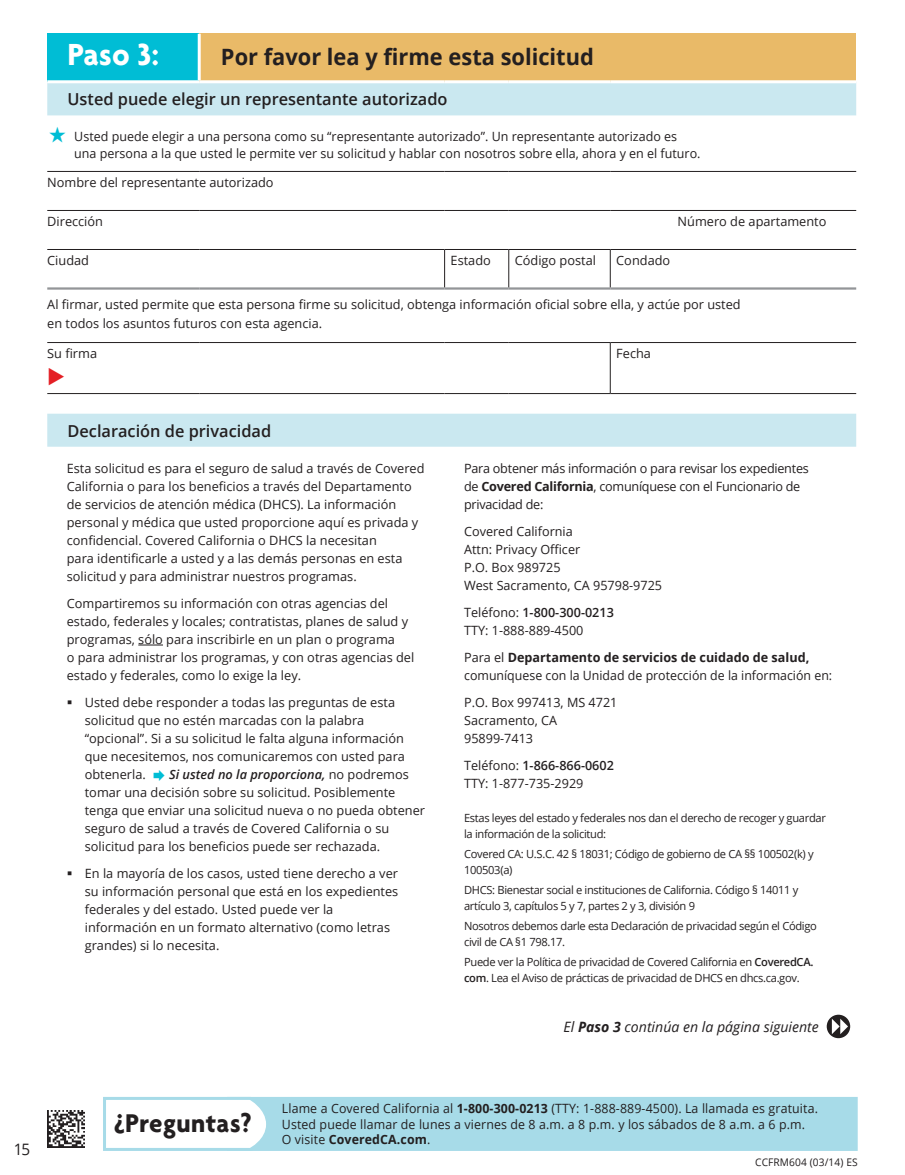
<style>
.page{position:relative;width:905px;height:1175px;background:#fff}
.page>*{position:absolute;margin:0;border:0;box-sizing:border-box;transform-origin:0 0}
.t1{font:700 33px "Agenda";color:#fff}
.t2{font:700 27.75px "Agenda";letter-spacing:.015em;color:#231f20}
.t3{font:700 22.5px "Open Sans";color:#231f20}
.t4{font:600 16.5px "Open Sans";color:#231f20}
.t5{font:15.75px "Open Sans";color:#231f20}
.t6{font:italic 14.25px "Open Sans";color:#231f20}
.t7{font:12.75px/18px "Open Sans";color:#231f20}
.t8{font:12.75px/18px "Open Sans";letter-spacing:-.02em;color:#231f20}
.t9{font:11.25px/15.8px "Open Sans";letter-spacing:-.03em;color:#231f20}
.t10{font:10.5px "Open Sans";letter-spacing:.01em;color:#231f20}
.s1{font-weight:600;font-style:italic}
.s2{font-weight:700}
.s3{font-weight:600}
</style>
<div class="page">
<div style="left:227px;top:1096px;width:630px;height:54px;background:#a7dbe8;border:3px solid #a7dbe8"></div>
<svg style="left:103px;top:1096px;width:167px;height:55px"></svg>
<div style="left:47px;top:34px;width:152px;height:48px;background:#00bdd5"></div>
<div style="left:199px;top:34px;width:657px;height:48px;background:#e9ba68"></div>
<svg style="left:47px;top:83px;width:809px;height:364px"></svg>
<hr style="left:198px;top:34px;width:3px;height:46px;background:#fff">
<hr style="left:444px;top:249px;width:64px;height:1px;background:#231f20">
<hr style="left:47px;top:287px;width:152px;height:3px;background:#939598">
<hr style="left:199px;top:287px;width:245px;height:3px;background:#939598">
<hr style="left:444px;top:287px;width:64px;height:3px;background:#939598">
<hr style="left:508px;top:287px;width:102px;height:3px;background:#939598">
<hr style="left:610px;top:287px;width:246px;height:3px;background:#939598">
<hr style="left:444px;top:250px;width:1px;height:37px;background:#231f20">
<hr style="left:508px;top:250px;width:1px;height:37px;background:#231f20">
<hr style="left:610px;top:250px;width:1px;height:37px;background:#231f20">
<hr style="left:610px;top:343px;width:1px;height:50px;background:#231f20">
<hr style="left:47px;top:171px;width:152px;height:1px;background:#231f20">
<hr style="left:199px;top:171px;width:245px;height:1px;background:#231f20">
<hr style="left:444px;top:171px;width:64px;height:1px;background:#231f20">
<hr style="left:508px;top:171px;width:102px;height:1px;background:#231f20">
<hr style="left:610px;top:171px;width:246px;height:1px;background:#231f20">
<hr style="left:47px;top:210px;width:152px;height:1px;background:#231f20">
<hr style="left:199px;top:210px;width:245px;height:1px;background:#231f20">
<hr style="left:444px;top:210px;width:64px;height:1px;background:#231f20">
<hr style="left:508px;top:210px;width:102px;height:1px;background:#231f20">
<hr style="left:610px;top:210px;width:246px;height:1px;background:#231f20">
<hr style="left:47px;top:249px;width:152px;height:1px;background:#231f20">
<hr style="left:199px;top:249px;width:245px;height:1px;background:#231f20">
<hr style="left:508px;top:249px;width:102px;height:1px;background:#231f20">
<hr style="left:610px;top:249px;width:246px;height:1px;background:#231f20">
<hr style="left:47px;top:342px;width:152px;height:1px;background:#231f20">
<hr style="left:199px;top:342px;width:245px;height:1px;background:#231f20">
<hr style="left:444px;top:342px;width:64px;height:1px;background:#231f20">
<hr style="left:508px;top:342px;width:102px;height:1px;background:#231f20">
<hr style="left:610px;top:342px;width:246px;height:1px;background:#231f20">
<hr style="left:47px;top:393px;width:152px;height:1px;background:#231f20">
<hr style="left:199px;top:393px;width:245px;height:1px;background:#231f20">
<hr style="left:444px;top:393px;width:64px;height:1px;background:#231f20">
<hr style="left:508px;top:393px;width:102px;height:1px;background:#231f20">
<hr style="left:610px;top:393px;width:246px;height:1px;background:#231f20">
<hr style="left:47px;top:80px;width:152px;height:3px;background:#fff">
<hr style="left:199px;top:80px;width:245px;height:3px;background:#fff">
<hr style="left:444px;top:80px;width:64px;height:3px;background:#fff">
<hr style="left:508px;top:80px;width:102px;height:3px;background:#fff">
<hr style="left:610px;top:80px;width:246px;height:3px;background:#fff">
<svg style="left:138px;top:644px;width:25px;height:1px"></svg>
<svg style="left:826px;top:1014px;width:24px;height:24px"></svg>
<svg style="left:831px;top:1018px;width:17px;height:16px"></svg>
<img style="left:47px;top:1110px;width:37px;height:37px">
<svg style="left:50px;top:127px;width:16px;height:16px"></svg>
<svg style="left:49px;top:367px;width:15px;height:18px"></svg>
<h1 class="t1" style="left:68px;top:34px;width:93px">Paso 3:</h1>
<h3 class="t3" style="left:221px;top:41px;width:374px">Por favor lea y firme esta solicitud</h3>
<p class="t4" style="left:68px;top:88px;width:381px">Usted puede elegir un representante autorizado</p>
<p class="t7" style="left:74px;top:128px;width:627px;line-height:16.5px">Usted puede elegir a una persona como su “representante autorizado”. Un representante autorizado es una persona a la que usted le permite ver su solicitud y hablar con nosotros sobre ella, ahora y en el futuro.</p>
<p class="t7" style="left:47px;top:173px;width:228px">Nombre del representante autorizado</p>
<p class="t7" style="left:47px;top:212px;width:57px">Dirección</p>
<p class="t7" style="left:677px;top:212px;width:150px">Número de apartamento</p>
<p class="t7" style="left:47px;top:251px;width:43px">Ciudad</p>
<p class="t7" style="left:450px;top:251px;width:42px">Estado</p>
<p class="t7" style="left:514px;top:251px;width:83px">Código postal</p>
<p class="t7" style="left:616px;top:251px;width:55px">Condado</p>
<p class="t7" style="left:47px;top:294px;width:695px;line-height:18.8px">Al firmar, usted permite que esta persona firme su solicitud, obtenga información oficial sobre ella, y actúe por usted en todos los asuntos futuros con esta agencia.</p>
<p class="t7" style="left:47px;top:344px;width:51px">Su firma</p>
<p class="t7" style="left:616px;top:344px;width:36px">Fecha</p>
<p class="t4" style="left:68px;top:419px;width:205px">Declaración de privacidad</p>
<p class="t7" style="left:67px;top:459px;width:359px">Esta solicitud es para el seguro de salud a través de Covered California o para los beneficios a través del Departamento de servicios de atención médica (DHCS). La información personal y médica que usted proporcione aquí es privada y confidencial. Covered California o DHCS la necesitan<br>para identificarle a usted y a las demás personas en esta solicitud y para administrar nuestros programas.</p>
<p class="t7" style="left:67px;top:594px;width:349px">Compartiremos su información con otras agencias del estado, federales y locales; contratistas, planes de salud y programas, sólo para inscribirle en un plan o programa<br>o para administrar los programas, y con otras agencias del estado y federales, como lo exige la ley.</p>
<p class="t7" style="left:85px;top:693px;width:322px">Usted debe responder a todas las preguntas de esta solicitud que no estén marcadas con la palabra “opcional”. Si a su solicitud le falta alguna información que necesitemos, nos comunicaremos con usted para obtenerla.</p>
<p class="t7" style="left:85px;top:765px;width:342px;text-indent:84px"><span class="s1">Si usted no la proporciona,</span> no podremos tomar una decisión sobre su solicitud. Posiblemente tenga que enviar una solicitud nueva o no pueda obtener seguro de salud a través de Covered California o su solicitud para los beneficios puede ser rechazada.</p>
<p class="t7" style="left:85px;top:864px;width:315px">En la mayoría de los casos, usted tiene derecho a ver su información personal que está en los expedientes federales y del estado. Usted puede ver la información en un formato alternativo (como letras grandes) si lo necesita.</p>
<p class="t8" style="left:464px;top:459px;width:346px">Para obtener más información o para revisar los expedientes de <span class="s2">Covered California</span>, comuníquese con el Funcionario de privacidad de:</p>
<p class="t7" style="left:464px;top:522px;width:199px">Covered California<br>Attn: Privacy Officer<br>P.O. Box 989725<br>West Sacramento, CA 95798-9725</p>
<p class="t7" style="left:464px;top:603px;width:151px">Teléfono: <span class="s3">1-800-300-0213<br></span>TTY: 1-888-889-4500</p>
<p class="t7" style="left:464px;top:648px;width:369px">Para el <span class="s2">Departamento de servicios de cuidado de salud, </span>comuníquese con la Unidad de protección de la información en:</p>
<p class="t7" style="left:464px;top:693px;width:155px">P.O. Box 997413, MS 4721<br>Sacramento, CA<br>95899-7413</p>
<p class="t7" style="left:464px;top:756px;width:151px">Teléfono: <span class="s3">1-866-866-0602<br></span>TTY: 1-877-735-2929</p>
<p class="t9" style="left:464px;top:809px;width:363px">Estas leyes del estado y federales nos dan el derecho de recoger y guardar la información de la solicitud:</p>
<p class="t9" style="left:464px;top:845px;width:351px">Covered CA: U.S.C. 42 § 18031; Código de gobierno de CA §§ 100502(k) y<br>100503(a)</p>
<p class="t9" style="left:464px;top:881px;width:336px">DHCS: Bienestar social e instituciones de California. Código § 14011 y artículo 3, capítulos 5 y 7, partes 2 y 3, división 9</p>
<p class="t9" style="left:464px;top:917px;width:354px">Nosotros debemos darle esta Declaración de privacidad según el Código civil de CA §1 798.17.</p>
<p class="t9" style="left:464px;top:953px;width:351px">Puede ver la Política de privacidad de Covered California en <span class="s3">CoveredCA. com</span>. Lea el Aviso de prácticas de privacidad de DHCS en dhcs.ca.gov.</p>
<p class="t6" style="left:563px;top:1017px;width:257px">El <span class="s2">Paso 3</span> continúa en la página siguiente</p>
<p class="t5" style="left:14px;top:1138px;width:18px">15</p>
<h2 class="t2" style="left:114px;top:1106px;width:140px">¿Preguntas?</h2>
<p class="t7" style="left:282px;top:1100px;width:537px;line-height:15.3px">Llame a Covered California al <span class="s2">1-800-300-0213</span> (TTY: 1-888-889-4500). La llamada es gratuita.<br>Usted puede llamar de lunes a viernes de 8 a.m. a 8 p.m. y los sábados de 8 a.m. a 6 p.m.<br>O visite <span class="s2">CoveredCA.com</span>.</p>
<p class="t10" style="left:755px;top:1154px;width:104px">CCFRM604 (03/14) ES</p>
</div>
